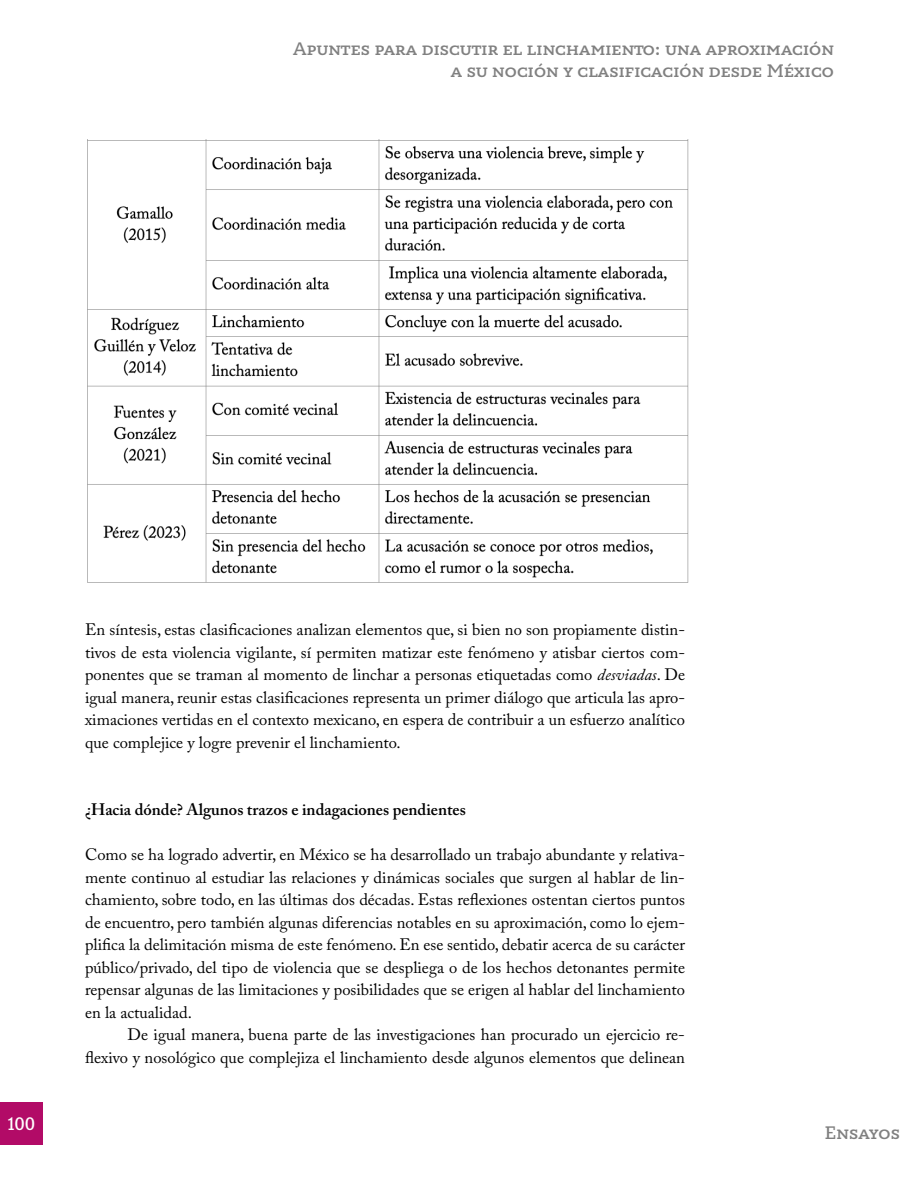
<style>
.page{position:relative;width:919px;height:1187px;background:#fff}
.page>*{position:absolute;margin:0;border:0;box-sizing:border-box;transform-origin:0 0}
.t1{font:500 18px/21.6px "Circe Slab A";letter-spacing:.01em;color:#808080;text-align:right}
.t2{font:500 18px "Circe Slab A";color:#fff}
.t3{font:16.5px/22.5px "Adobe Caslon Pro";color:#000;text-align:justify}
.t4{font:600 16.5px "Adobe Caslon Pro";color:#000}
.s1{font-style:italic}
</style>
<div class="page">
<div style="left:0;top:1101px;width:43px;height:43px;background:#b20b67"></div>
<img style="left:87px;top:140px;width:602px;height:443px">
<p class="t1" style="left:293px;top:39px;width:542px">Apuntes para discutir el linchamiento: una aproximación a su noción y clasificación desde México</p>
<p class="t2" style="left:7px;top:1112px;width:29px">100</p>
<p class="t3" style="left:85px;top:618px;width:601px">En síntesis, estas clasificaciones analizan elementos que, si bien no son propiamente distin&shy;tivos de esta violencia vigilante, sí permiten matizar este fenómeno y atisbar ciertos com&shy;ponentes que se traman al momento de linchar a personas etiquetadas como <span class="s1">desviadas</span>. De igual manera, reunir estas clasificaciones representa un primer diálogo que articula las apro&shy;ximaciones vertidas en el contexto mexicano, en espera de contribuir a un esfuerzo analítico que complejice y logre prevenir el linchamiento.</p>
<p class="t4" style="left:85px;top:799px;width:382px">¿Hacia dónde? Algunos trazos e indagaciones pendientes</p>
<p class="t3" style="left:85px;top:843px;width:601px">Como se ha logrado advertir, en México se ha desarrollado un trabajo abundante y relativa&shy;mente continuo al estudiar las relaciones y dinámicas sociales que surgen al hablar de lin&shy;chamiento, sobre todo, en las últimas dos décadas. Estas reflexiones ostentan ciertos puntos de encuentro, pero también algunas diferencias notables en su aproximación, como lo ejem&shy;plifica la delimitación misma de este fenómeno. En ese sentido, debatir acerca de su carácter público/privado, del tipo de violencia que se despliega o de los hechos detonantes permite repensar algunas de las limitaciones y posibilidades que se erigen al hablar del linchamiento en la actualidad.</p>
<p class="t3" style="left:85px;top:1023px;width:601px;text-align:right">De igual manera, buena parte de las investigaciones han procurado un ejercicio re&shy;flexivo y nosológico que complejiza el linchamiento desde algunos elementos que delinean</p>
<p class="t1" style="left:824px;top:1122px;width:76px">Ensayos</p>
</div>
